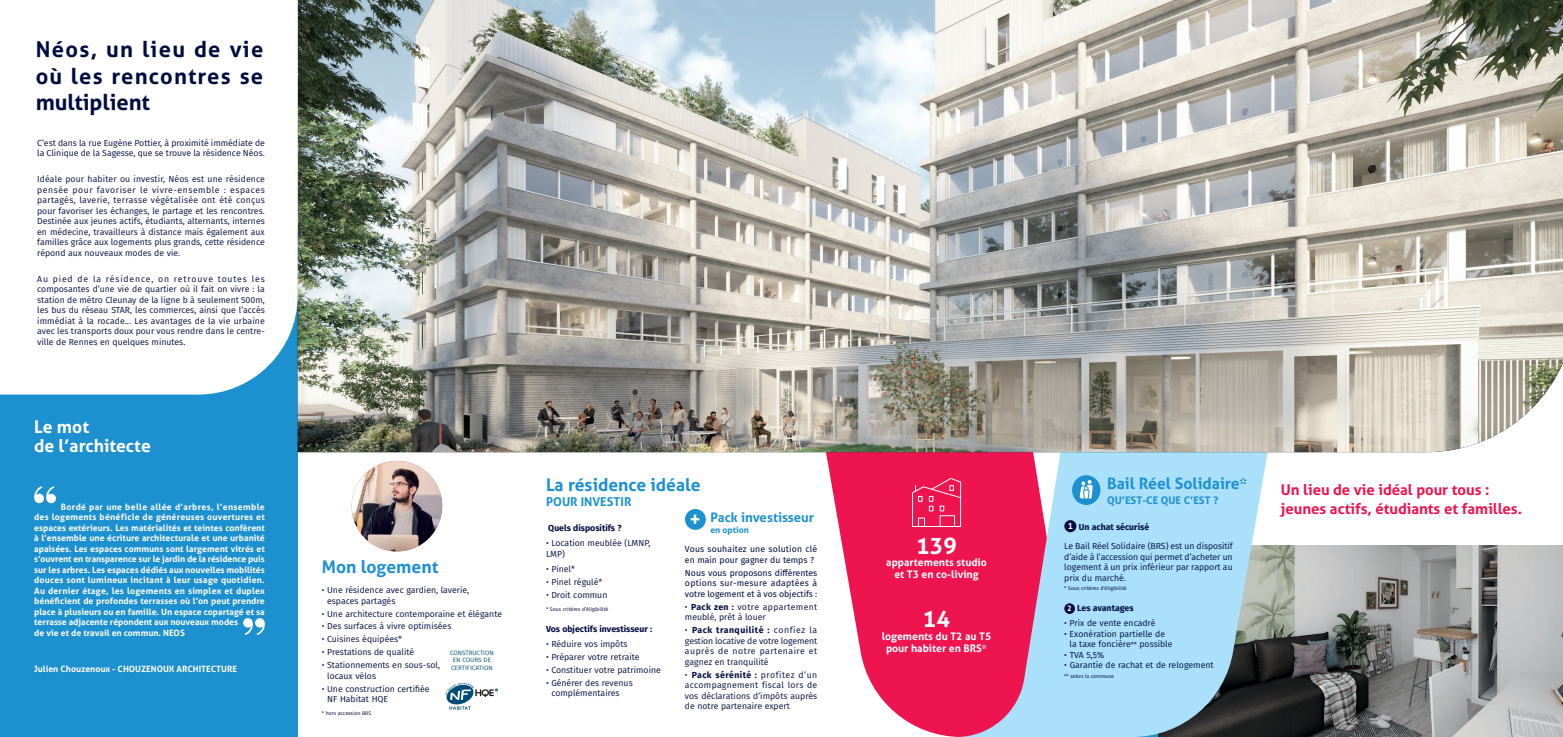
<style>
.page{position:relative;width:1563px;height:737px;background:#fff}
.page>*{position:absolute;margin:0;border:0;box-sizing:border-box;transform-origin:0 0}
.t1{font:700 22.75px "Aller";color:#fff}
.t2{font:700 21.88px/26.2px "Aller";letter-spacing:.055em;color:#000c40;text-align:justify}
.t3{font:700 17.5px "Aller";color:#1d90d0}
.t4{font:700 17.5px/19.2px "Aller";color:#fff}
.t5{font:700 15.75px "Aller";color:#1d90d0}
.t6{font:700 14.88px/19.2px "Aller";color:#ed1450}
.t7{font:700 13.12px "Aller";color:#1d90d0}
.t8{font:700 12.25px "Aller";color:#1d90d0}
.t9{font:700 10.5px/12.2px "Aller";color:#fff;text-align:center}
.t10{font:700 10.5px "Aller";color:#1d90d0}
.t11{font:8.75px/10.5px "Fira Sans";color:#000c40}
.t12{font:700 8.75px/10.5px "Aller";color:#fff}
.t13{font:8.75px/10.5px "Fira Sans";color:#000c40}
.t14{font:700 8.75px "Fira Sans";color:#000c40}
.t15{font:8.75px/10.5px "Fira Sans";letter-spacing:.02em;color:#000c40}
.t16{font:700 8.75px "Aller";color:#1d90d0}
.t17{font:6.3px/7.9px "Fira Sans";letter-spacing:.005em;color:#08527b}
.t18{font:5.25px "Fira Sans";color:#000c40}
.s1{font-size:19.25px;color:#fff}
.s2{font-weight:700}
.s3{font-family:"Aller";color:#fff}
.s4{font-family:"Aller";font-size:7.7px;color:#fff}
.s5{font-size:7px}
</style>
<div class="page">
<img style="left:1285px;top:546px;width:278px;height:191px">
<svg style="left:808px;top:452px;width:148px;height:285px;fill:#ed1450"></svg>
<svg style="left:956px;top:452px;width:329px;height:285px;fill:#aae0f9"></svg>
<svg style="left:911px;top:477px;width:50px;height:50px"></svg>
<div style="left:0;top:231px;width:298px;height:506px;background:#1d90d0"></div>
<img style="left:298px;top:0;width:1265px;height:452px">
<svg style="left:0;top:0;width:298px;height:394px"></svg>
<svg style="left:34px;top:486px;width:22px;height:17px"></svg>
<img style="left:352px;top:461px;width:90px;height:90px;border-radius:45px">
<svg style="left:243px;top:618px;width:22px;height:17px"></svg>
<svg style="left:445px;top:683px;width:53px;height:26px"></svg>
<div style="left:1064px;top:520px;width:12px;height:12px;background:#000c40;border-radius:50%"></div>
<div style="left:1064px;top:603px;width:11px;height:11px;background:#000c40;border-radius:50%"></div>
<div style="left:1072px;top:475px;width:28px;height:30px;background:#1d90d0;border-radius:50%"></div>
<svg style="left:1080px;top:480px;width:13px;height:18px"></svg>
<div style="left:685px;top:509px;width:21px;height:21px;background:#1d90d0;border-radius:50%"></div>
<h2 class="t2" style="left:36px;top:36px;width:229px">Néos, un lieu de vie où les rencontres se multiplient</h2>
<p class="t11" style="left:37px;top:137px;width:229px">C’est dans la rue Eugène Pottier, à proximité immédiate de la Clinique de la Sagesse, que se trouve la résidence Néos.</p>
<p class="t11" style="left:37px;top:174px;width:229px;text-align:justify">Idéale pour habiter ou investir, Néos est une résidence pensée pour favoriser le vivre-ensemble : espaces partagés, laverie, terrasse végétalisée ont été conçus pour favoriser les échanges, le partage et les rencontres.<br>Destinée aux jeunes actifs, étudiants, alternants, internes en médecine, travailleurs à distance mais également aux familles grâce aux logements plus grands, cette résidence répond aux nouveaux modes de vie.</p>
<p class="t11" style="left:37px;top:273px;width:229px;text-align:justify">Au pied de la résidence, on retrouve toutes les composantes d’une vie de quartier où il fait on vivre : la station de métro Cleunay de la ligne b à seulement 500m, les bus du réseau STAR, les commerces, ainsi que l’accès immédiat à la rocade... Les avantages de la vie urbaine avec les transports doux pour vous rendre dans le centre&shy;ville de Rennes en quelques minutes.</p>
<h3 class="t4" style="left:34px;top:417px;width:118px">Le mot<br>de l’architecte</h3>
<p class="t12" style="left:34px;top:501px;width:232px;text-indent:27px">Bordé par une belle allée d’arbres, l’ensemble des logements bénéficie de généreuses ouvertures et espaces extérieurs. Les matérialités et teintes confèrent à l’ensemble une écriture architecturale et une urbanité apaisées. Les espaces communs sont largement vitrés et s’ouvrent en transparence sur le jardin de la résidence puis sur les arbres. Les espaces dédiés aux nouvelles mobilités douces sont lumineux incitant à leur usage quotidien.<br>Au dernier étage, les logements en simplex et duplex bénéficient de profondes terrasses où l’on peut prendre place à plusieurs ou en famille. Un espace copartagé et sa terrasse adjacente répondent aux nouveaux modes<br>de vie et de travail en commun. NEOS</p>
<p class="t12" style="left:34px;top:663px;width:204px">Julien Chouzenoux - CHOUZENOUX ARCHITECTURE</p>
<h3 class="t3" style="left:322px;top:555px;width:118px">Mon logement</h3>
<p class="t11" style="left:327px;top:584px;width:144px;text-indent:-5px">• Une résidence avec gardien, laverie, espaces partagés</p>
<p class="t11" style="left:322px;top:608px;width:182px">• Une architecture contemporaine et élégante</p>
<p class="t11" style="left:322px;top:621px;width:131px">• Des surfaces à vivre optimisées</p>
<p class="t11" style="left:322px;top:634px;width:82px">• Cuisines équipées*</p>
<p class="t11" style="left:322px;top:647px;width:94px">• Prestations de qualité</p>
<p class="t11" style="left:327px;top:660px;width:114px;text-indent:-5px">• Stationnements en sous-sol, locaux vélos</p>
<p class="t11" style="left:327px;top:683px;width:104px;text-indent:-5px">• Une construction certifiée<br>NF Habitat HQE</p>
<p class="t18" style="left:322px;top:709px;width:51px">* hors accession BRS</p>
<p class="t17" style="left:450px;top:648px;width:45px">CONSTRUCTION<br>EN COURS DE<br>CERTIFICATION</p>
<h3 class="t3" style="left:546px;top:473px;width:156px">La résidence idéale</h3>
<h3 class="t8" style="left:546px;top:494px;width:87px">POUR INVESTIR</h3>
<p class="t14" style="left:548px;top:520px;width:75px">Quels dispositifs ?</p>
<p class="t11" style="left:546px;top:537px;width:106px">• Location meublée (LMNP,<br>LMP)</p>
<p class="t11" style="left:546px;top:563px;width:30px">• Pinel*</p>
<p class="t11" style="left:546px;top:576px;width:58px">• Pinel régulé*</p>
<p class="t11" style="left:546px;top:589px;width:63px">• Droit commun</p>
<p class="t18" style="left:546px;top:605px;width:64px">* Sous critères d’éligibilité</p>
<p class="t14" style="left:546px;top:621px;width:108px">Vos objectifs investisseur :</p>
<p class="t11" style="left:546px;top:638px;width:83px">• Réduire vos impôts</p>
<p class="t11" style="left:546px;top:651px;width:95px">• Préparer votre retraite</p>
<p class="t11" style="left:546px;top:664px;width:116px">• Constituer votre patrimoine</p>
<p class="t11" style="left:551px;top:677px;width:83px;text-indent:-5px">• Générer des revenus complémentaires</p>
<h3 class="t7" style="left:689px;top:509px;width:126px"><span class="s1">+</span> Pack investisseur</h3>
<p class="t16" style="left:710px;top:524px;width:40px">en option</p>
<p class="t13" style="left:685px;top:543px;width:134px">Vous souhaitez une solution clé en main pour gagner du temps ?</p>
<p class="t13" style="left:685px;top:567px;width:134px;text-align:justify">Nous vous proposons différentes options sur-mesure adaptées à votre logement et à vos objectifs :</p>
<p class="t15" style="left:685px;top:601px;width:134px">• <span class="s2">Pack zen :</span> votre appartement meublé, prêt à louer</p>
<p class="t11" style="left:685px;top:624px;width:134px;text-align:justify">• <span class="s2">Pack tranquilité :</span> confiez la gestion locative de votre logement auprès de notre partenaire et gagnez en tranquilité</p>
<p class="t11" style="left:685px;top:669px;width:134px;text-align:justify">• <span class="s2">Pack sérénité :</span> profitez d’un accompagnement fiscal lors de vos déclarations d’impôts auprès de notre partenaire expert</p>
<h1 class="t1" style="left:916px;top:531px;width:42px">139</h1>
<p class="t9" style="left:886px;top:556px;width:102px">appartements studio et T3 en co-living</p>
<h1 class="t1" style="left:923px;top:604px;width:29px">14</h1>
<p class="t9" style="left:881px;top:629px;width:111px">logements du T2 au T5 pour habiter en BRS*</p>
<h3 class="t5" style="left:1107px;top:473px;width:141px">Bail Réel Solidaire*</h3>
<p class="t10" style="left:1107px;top:494px;width:113px">QU’EST-CE QUE C’EST ?</p>
<p class="t14" style="left:1068px;top:519px;width:83px"><span class="s3">1</span> Un achat sécurisé</p>
<p class="t11" style="left:1064px;top:541px;width:170px;text-align:justify">Le Bail Réel Solidaire (BRS) est un dispositif d’aide à l’accession qui permet d’acheter un logement à un prix inférieur par rapport au prix du marché.</p>
<p class="t18" style="left:1064px;top:584px;width:64px">* Sous critères d’éligibilité</p>
<p class="t14" style="left:1067px;top:601px;width:68px"><span class="s4">2</span> Les avantages</p>
<p class="t11" style="left:1064px;top:617px;width:93px">• Prix de vente encadré</p>
<p class="t11" style="left:1069px;top:628px;width:104px;text-indent:-5px">• Exonération partielle de la taxe foncière<span class="s5">**</span> possible</p>
<p class="t11" style="left:1064px;top:649px;width:41px">• TVA 5,5%</p>
<p class="t11" style="left:1064px;top:659px;width:151px">• Garantie de rachat et de relogement</p>
<p class="t18" style="left:1064px;top:672px;width:51px">** selon la commune</p>
<h3 class="t6" style="left:1281px;top:479px;width:243px">Un lieu de vie idéal pour tous : jeunes actifs, étudiants et familles.</h3>
</div>
